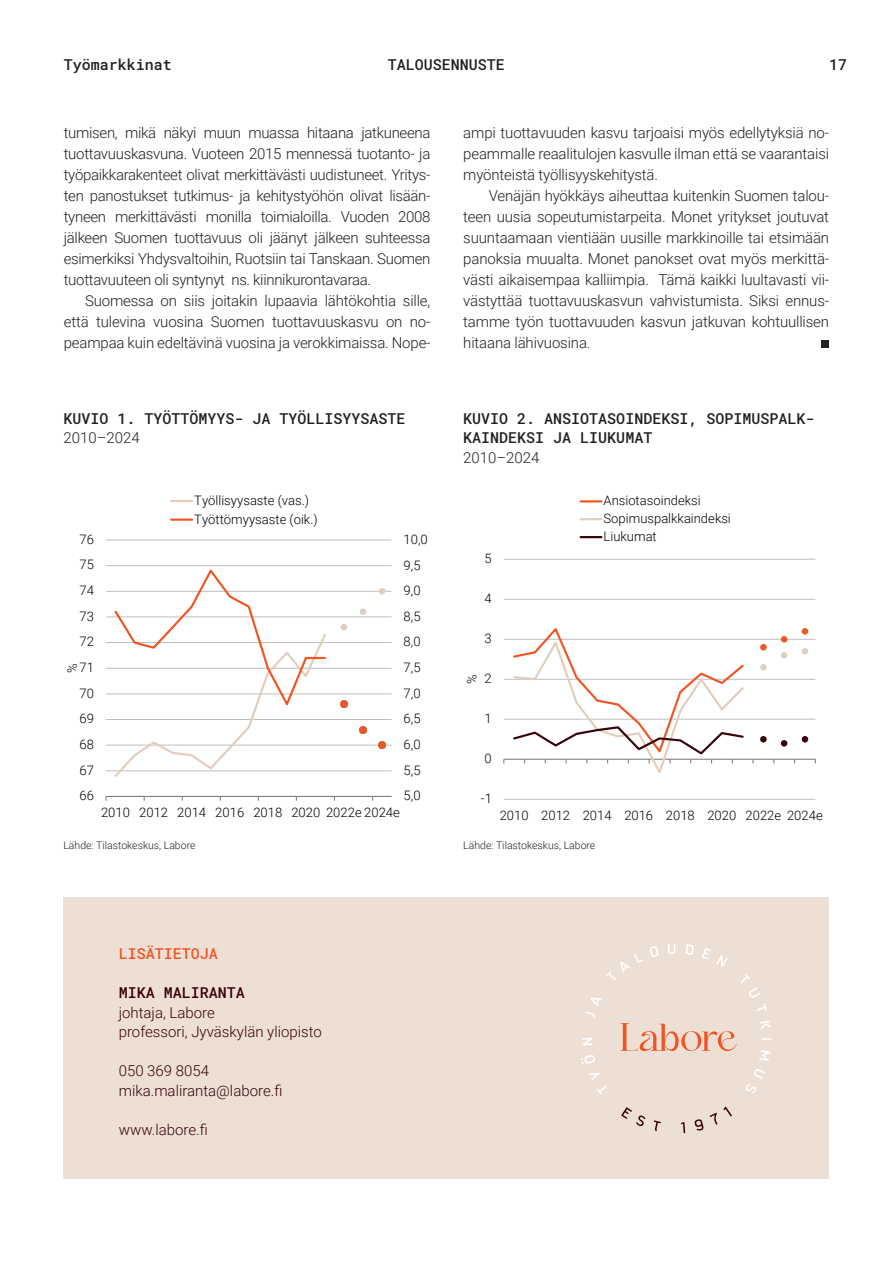
<style>
.page{position:relative;width:893px;height:1263px;background:#fff}
.page>*{position:absolute;margin:0;border:0;box-sizing:border-box;transform-origin:0 0}
.Leipis{font:300 15px/21px "Roboto";letter-spacing:-.01em;color:#231f20;text-align:justify}
.Leipis_ilman_sisenny{font:300 15px/21px "Roboto";letter-spacing:-.02em;color:#231f20;text-align:justify}
.Graafin_otsikko{font:500 15px/19.5px "Roboto Mono";color:#231f20}
.Graafi{font:300 15px "Roboto";color:#380108}
.Graafi-2{font:300 15px "Roboto";color:#231f20}
.Nimi{font:500 15px "Roboto Mono";color:#380108}
.Väliotsikko_punainen{font:500 15px "Roboto Mono";color:#f15422}
.t1{font:300 13.05px/17.9px "Roboto";color:#000}
.Viite{font:300 10.5px "Roboto";color:#231f20}
</style>
<div class="page">
<div style="left:64px;top:897px;width:765px;height:282px;background:#eedfd4"></div>
<svg style="left:589px;top:1072px;width:18px;height:23px"></svg>
<svg style="left:581px;top:1055px;width:14px;height:9px"></svg>
<svg style="left:582px;top:1038px;width:10px;height:7px"></svg>
<svg style="left:586px;top:997px;width:16px;height:21px"></svg>
<svg style="left:606px;top:946px;width:53px;height:34px"></svg>
<svg style="left:668px;top:944px;width:8px;height:10px"></svg>
<svg style="left:685px;top:944px;width:9px;height:11px"></svg>
<svg style="left:702px;top:948px;width:26px;height:19px"></svg>
<svg style="left:741px;top:974px;width:26px;height:38px"></svg>
<svg style="left:760px;top:1020px;width:11px;height:9px"></svg>
<svg style="left:761px;top:1038px;width:10px;height:2px"></svg>
<svg style="left:759px;top:1050px;width:11px;height:11px"></svg>
<svg style="left:746px;top:1069px;width:19px;height:25px"></svg>
<svg style="left:621px;top:1107px;width:25px;height:19px"></svg>
<svg style="left:654px;top:1120px;width:7px;height:11px"></svg>
<svg style="left:681px;top:1122px;width:4px;height:11px"></svg>
<svg style="left:694px;top:1119px;width:10px;height:12px"></svg>
<svg style="left:710px;top:1107px;width:22px;height:18px"></svg>
<svg style="left:620px;top:1023px;width:117px;height:28px"></svg>
<hr style="left:106px;top:770px;width:285px;height:1px;background:#bfbfbf">
<hr style="left:106px;top:745px;width:285px;height:1px;background:#bfbfbf">
<hr style="left:106px;top:719px;width:285px;height:1px;background:#bfbfbf">
<hr style="left:106px;top:694px;width:285px;height:1px;background:#bfbfbf">
<hr style="left:106px;top:668px;width:285px;height:1px;background:#bfbfbf">
<hr style="left:106px;top:642px;width:285px;height:1px;background:#bfbfbf">
<hr style="left:106px;top:617px;width:285px;height:1px;background:#bfbfbf">
<hr style="left:106px;top:591px;width:285px;height:1px;background:#bfbfbf">
<hr style="left:106px;top:565px;width:285px;height:1px;background:#bfbfbf">
<hr style="left:106px;top:540px;width:285px;height:1px;background:#bfbfbf">
<hr style="left:106px;top:796px;width:285px;height:1px;background:#7f7f7f">
<svg style="left:341px;top:624px;width:6px;height:6px"></svg>
<div style="left:360px;top:608px;width:6px;height:7px;background:#e3cdbd;border-radius:50%"></div>
<svg style="left:379px;top:588px;width:6px;height:6px"></svg>
<svg style="left:113px;top:569px;width:215px;height:208px"></svg>
<svg style="left:341px;top:701px;width:6px;height:6px"></svg>
<svg style="left:360px;top:726px;width:6px;height:7px"></svg>
<svg style="left:379px;top:742px;width:6px;height:6px"></svg>
<hr style="left:171px;top:500px;width:21px;height:2px;background:#e3cdbd">
<hr style="left:171px;top:518px;width:21px;height:3px;background:#f05522">
<hr style="left:504px;top:799px;width:311px;height:1px;background:#bfbfbf">
<hr style="left:504px;top:719px;width:311px;height:1px;background:#bfbfbf">
<hr style="left:504px;top:679px;width:311px;height:1px;background:#bfbfbf">
<hr style="left:504px;top:639px;width:311px;height:1px;background:#bfbfbf">
<hr style="left:504px;top:599px;width:311px;height:1px;background:#bfbfbf">
<hr style="left:504px;top:559px;width:311px;height:1px;background:#bfbfbf">
<hr style="left:504px;top:759px;width:311px;height:1px;background:#7f7f7f">
<svg style="left:512px;top:628px;width:234px;height:145px"></svg>
<div style="left:760px;top:644px;width:7px;height:6px;background:#f05522;border-radius:50%"></div>
<svg style="left:781px;top:636px;width:6px;height:6px"></svg>
<div style="left:802px;top:628px;width:6px;height:7px;background:#f05522;border-radius:50%"></div>
<div style="left:760px;top:664px;width:7px;height:6px;background:#e3cdbd;border-radius:50%"></div>
<svg style="left:781px;top:652px;width:6px;height:6px"></svg>
<svg style="left:802px;top:648px;width:6px;height:6px"></svg>
<div style="left:760px;top:736px;width:7px;height:6px;background:#380007;border-radius:50%"></div>
<svg style="left:781px;top:740px;width:6px;height:6px"></svg>
<svg style="left:802px;top:736px;width:6px;height:6px"></svg>
<hr style="left:581px;top:500px;width:20px;height:2px;background:#f05522">
<hr style="left:581px;top:518px;width:20px;height:2px;background:#e3cdbd">
<hr style="left:581px;top:536px;width:20px;height:2px;background:#380007">
<div style="left:822px;top:340px;width:7px;height:8px;background:#231f20"></div>
<p class="Graafin_otsikko" style="left:64px;top:54px;width:109px">Työmarkkinat</p>
<p class="Graafin_otsikko" style="left:388px;top:54px;width:118px">TALOUSENNUSTE</p>
<p class="Graafin_otsikko" style="left:829px;top:54px;width:19px">17</p>
<p class="Leipis_ilman_sisenny" style="left:64px;top:122px;width:368px">tumisen, mikä näkyi muun muassa hitaana jatkuneena tuottavuuskasvuna. Vuoteen 2015 mennessä tuotanto- ja työpaikkarakenteet olivat merkittävästi uudistuneet. Yritys&shy;ten panostukset tutkimus- ja kehitystyöhön olivat lisään&shy;tyneen merkittävästi monilla toimialoilla. Vuoden 2008 jälkeen Suomen tuottavuus oli jäänyt jälkeen suhteessa esimerkiksi Yhdysvaltoihin, Ruotsiin tai Tanskaan. Suomen tuottavuuteen oli syntynyt ns. kiinnikurontavaraa.</p>
<p class="Leipis" style="left:64px;top:290px;width:368px;text-indent:21px">Suomessa on siis joitakin lupaavia lähtökohtia sille, että tulevina vuosina Suomen tuottavuuskasvu on no&shy;peampaa kuin edeltävinä vuosina ja verokkimaissa. Nope-</p>
<p class="Graafin_otsikko" style="left:63px;top:408px;width:344px">KUVIO 1. TYÖTTÖMYYS- JA TYÖLLISYYSASTE</p>
<p class="Graafi-2" style="left:63px;top:427px;width:78px">2010–2024</p>
<p class="t1" style="left:194px;top:491px;width:125px;line-height:18.5px">Työllisyysaste (vas.)<br>Työttömyysaste (oik.)</p>
<p class="t1" style="left:80px;top:530px;width:16px">76</p>
<p class="t1" style="left:404px;top:530px;width:26px">10,0</p>
<p class="t1" style="left:80px;top:555px;width:16px">75</p>
<p class="t1" style="left:404px;top:555px;width:19px">9,5</p>
<p class="t1" style="left:80px;top:581px;width:16px">74</p>
<p class="t1" style="left:404px;top:581px;width:19px">9,0</p>
<p class="t1" style="left:80px;top:607px;width:16px">73</p>
<p class="t1" style="left:404px;top:607px;width:19px">8,5</p>
<p class="t1" style="left:80px;top:632px;width:16px">72</p>
<p class="t1" style="left:404px;top:632px;width:19px">8,0</p>
<p class="t1" style="left:80px;top:658px;width:16px">71</p>
<p class="t1" style="left:63px;top:673px;width:11px;rotate:-90deg">%</p>
<p class="t1" style="left:404px;top:658px;width:19px">7,5</p>
<p class="t1" style="left:80px;top:684px;width:16px">70</p>
<p class="t1" style="left:404px;top:684px;width:19px">7,0</p>
<p class="t1" style="left:80px;top:709px;width:16px">69</p>
<p class="t1" style="left:404px;top:709px;width:19px">6,5</p>
<p class="t1" style="left:80px;top:735px;width:16px">68</p>
<p class="t1" style="left:404px;top:735px;width:19px">6,0</p>
<p class="t1" style="left:80px;top:761px;width:16px">67</p>
<p class="t1" style="left:404px;top:761px;width:19px">5,5</p>
<p class="t1" style="left:80px;top:786px;width:16px">66</p>
<p class="t1" style="left:404px;top:786px;width:19px">5,0</p>
<p class="t1" style="left:101px;top:803px;width:300px">2010 2012 2014 2016 2018 2020 2022e 2024e</p>
<p class="Viite" style="left:63px;top:838px;width:134px">Lähde: Tilastokeskus, Labore</p>
<p class="Leipis" style="left:463px;top:122px;width:367px">ampi tuottavuuden kasvu tarjoaisi myös edellytyksiä no&shy;peammalle reaalitulojen kasvulle ilman että se vaarantaisi myönteistä työllisyyskehitystä.</p>
<p class="Leipis" style="left:463px;top:185px;width:367px;text-indent:26px">Venäjän hyökkäys aiheuttaa kuitenkin Suomen talou&shy;teen uusia sopeutumistarpeita. Monet yritykset joutuvat suuntaamaan vientiään uusille markkinoille tai etsimään panoksia muualta. Monet panokset ovat myös merkittä&shy;västi aikaisempaa kalliimpia. Tämä kaikki luultavasti vii&shy;västyttää tuottavuuskasvun vahvistumista. Siksi ennus&shy;tamme työn tuottavuuden kasvun jatkuvan kohtuullisen hitaana lähivuosina.</p>
<p class="Graafin_otsikko" style="left:463px;top:408px;width:353px">KUVIO 2. ANSIOTASOINDEKSI, SOPIMUSPALK-<br>KAINDEKSI JA LIUKUMAT</p>
<p class="Graafi-2" style="left:463px;top:447px;width:78px">2010–2024</p>
<p class="t1" style="left:485px;top:549px;width:9px">5</p>
<p class="t1" style="left:604px;top:491px;width:129px">Ansiotasoindeksi<br>Sopimuspalkkaindeksi<br>Liukumat</p>
<p class="t1" style="left:485px;top:589px;width:9px">4</p>
<p class="t1" style="left:485px;top:629px;width:9px">3</p>
<p class="t1" style="left:463px;top:684px;width:11px;rotate:-90deg">%</p>
<p class="t1" style="left:485px;top:669px;width:9px">2</p>
<p class="t1" style="left:485px;top:709px;width:9px">1</p>
<p class="t1" style="left:485px;top:749px;width:9px">0</p>
<p class="t1" style="left:481px;top:789px;width:13px">-1</p>
<p class="t1" style="left:500px;top:806px;width:325px">2010 2012 2014 2016 2018 2020 2022e 2024e</p>
<p class="Viite" style="left:463px;top:838px;width:134px">Lähde: Tilastokeskus, Labore</p>
<p class="Väliotsikko_punainen" style="left:119px;top:943px;width:100px">LISÄTIETOJA</p>
<p class="Nimi" style="left:119px;top:982px;width:127px">MIKA MALIRANTA</p>
<p class="Graafi" style="left:119px;top:1002px;width:98px">johtaja, Labore</p>
<p class="Graafi" style="left:119px;top:1021px;width:205px">professori, Jyväskylän yliopisto</p>
<p class="Graafi" style="left:119px;top:1060px;width:92px">050 369 8054</p>
<p class="Graafi" style="left:119px;top:1080px;width:165px">mika.maliranta@labore.fi</p>
<p class="Graafi" style="left:119px;top:1119px;width:91px">www.labore.fi</p>
</div>
